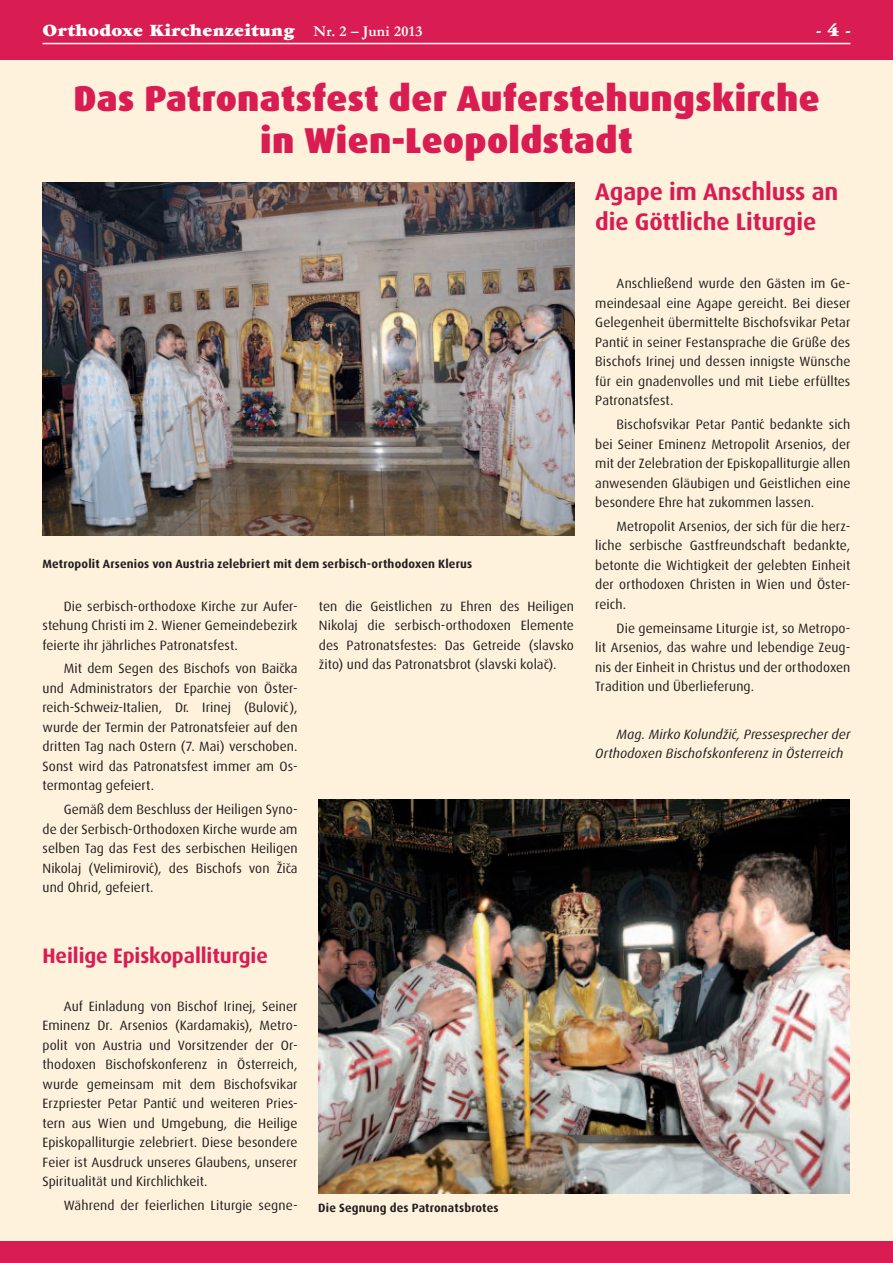
<style>
.page{position:relative;width:893px;height:1263px;background:#fff}
.page>*{position:absolute;margin:0;border:0;box-sizing:border-box;transform-origin:0 0}
.t1{font:900 36px/42px "Dax";letter-spacing:.01em;color:#d91c52;text-align:center}
.t2{font:700 24px/30px "Dax";letter-spacing:-.005em;color:#d91c52}
.t3{font:700 21px "Dax";letter-spacing:-.005em;color:#d91c52}
.t4{font:900 18px "Garamond";letter-spacing:.02em;color:#fff}
.t5{font:13.5px/19.5px "Dax";letter-spacing:.005em;color:#231f20;text-align:justify}
.t6{font:italic 13.5px/19.5px "Dax";letter-spacing:.005em;color:#231f20}
.t7{font:700 12px "Dax";letter-spacing:.01em;color:#231f20}
.s1{font-weight:700;font-size:15px}
</style>
<div class="page">
<div style="left:0;top:60px;width:893px;height:1203px;background:#fef2dc"></div>
<div style="left:0;top:0;width:893px;height:60px;background:#d91c52"></div>
<hr style="left:43px;top:43px;width:807px;height:1px;background:#fff">
<div style="left:0;top:1242px;width:893px;height:21px;background:#d91c52"></div>
<img style="left:43px;top:183px;width:531px;height:353px">
<img style="left:318px;top:799px;width:532px;height:394px">
<h3 class="t4" style="left:43px;top:21px;width:382px">Orthodoxe Kirchenzeitung <span class="s1">Nr. 2 – Juni 2013</span></h3>
<h3 class="t4" style="left:816px;top:21px;width:36px">- 4 -</h3>
<h1 class="t1" style="left:73px;top:78px;width:748px">Das Patronatsfest der Auferstehungskirche in Wien-Leopoldstadt</h1>
<p class="t7" style="left:43px;top:557px;width:431px">Metropolit Arsenios von Austria zelebriert mit dem serbisch-orthodoxen Klerus</p>
<p class="t5" style="left:43px;top:596px;width:257px;text-indent:21px">Die serbisch-orthodoxe Kirche zur Aufer&shy;stehung Christi im 2. Wiener Gemeindebezirk feierte ihr jährliches Patronatsfest.</p>
<p class="t5" style="left:43px;top:659px;width:257px;text-indent:21px">Mit dem Segen des Bischofs von Baicˇka und Administrators der Eparchie von Öster&shy;reich-Schweiz-Italien, Dr. Irinej (Bulovi´c), wurde der Termin der Patronatsfeier auf den dritten Tag nach Ostern (7. Mai) verschoben.<br>Sonst wird das Patronatsfest immer am Os&shy;termontag gefeiert.</p>
<p class="t5" style="left:43px;top:800px;width:257px;text-indent:21px">Gemäß dem Beschluss der Heiligen Syno&shy;de der Serbisch-Orthodoxen Kirche wurde am selben Tag das Fest des serbischen Heiligen Nikolaj (Velimirovi´c), des Bischofs von Žicˇa und Ohrid, gefeiert.</p>
<h3 class="t3" style="left:43px;top:944px;width:227px">Heilige Episkopalliturgie</h3>
<p class="t5" style="left:43px;top:996px;width:257px;text-indent:21px">Auf Einladung von Bischof Irinej, Seiner Eminenz Dr. Arsenios (Kardamakis), Metro&shy;polit von Austria und Vorsitzender der Or&shy;thodoxen Bischofskonferenz in Österreich, wurde gemeinsam mit dem Bischofsvikar Erzpriester Petar Panti´c und weiteren Pries&shy;tern aus Wien und Umgebung, die Heilige Episkopalliturgie zelebriert. Diese besondere Feier ist Ausdruck unseres Glaubens, unserer Spiritualität und Kirchlichkeit.</p>
<p class="t5" style="left:64px;top:1196px;width:234px">Während der feierlichen Liturgie segne-</p>
<p class="t5" style="left:319px;top:596px;width:257px">ten die Geistlichen zu Ehren des Heiligen Nikolaj die serbisch-orthodoxen Elemente des Patronatsfestes: Das Getreide (slavsko žito) und das Patronatsbrot (slavski kolacˇ).</p>
<p class="t7" style="left:318px;top:1201px;width:182px">Die Segnung des Patronatsbrotes</p>
<h2 class="t2" style="left:595px;top:177px;width:244px">Agape im Anschluss an die Göttliche Liturgie</h2>
<p class="t5" style="left:595px;top:274px;width:257px;text-indent:21px">Anschließend wurde den Gästen im Ge&shy;meindesaal eine Agape gereicht. Bei dieser Gelegenheit übermittelte Bischofsvikar Petar Panti´c in seiner Festansprache die Grüße des Bischofs Irinej und dessen innigste Wünsche für ein gnadenvolles und mit Liebe erfülltes Patronatsfest.</p>
<p class="t5" style="left:595px;top:415px;width:257px;text-indent:21px">Bischofsvikar Petar Panti´c bedankte sich bei Seiner Eminenz Metropolit Arsenios, der mit der Zelebration der Episkopalliturgie allen anwesenden Gläubigen und Geistlichen eine besondere Ehre hat zukommen lassen.</p>
<p class="t5" style="left:595px;top:517px;width:257px;text-indent:21px">Metropolit Arsenios, der sich für die herz&shy;liche serbische Gastfreundschaft bedankte, betonte die Wichtigkeit der gelebten Einheit der orthodoxen Christen in Wien und Öster&shy;reich.</p>
<p class="t5" style="left:595px;top:618px;width:257px;text-indent:21px">Die gemeinsame Liturgie ist, so Metropo&shy;lit Arsenios, das wahre und lebendige Zeug&shy;nis der Einheit in Christus und der orthodoxen Tradition und Überlieferung.</p>
<p class="t6" style="left:595px;top:724px;width:257px;text-indent:21px">Mag. Mirko Kolundži´c, Pressesprecher der<br>Orthodoxen Bischofskonferenz in Österreich</p>
</div>
